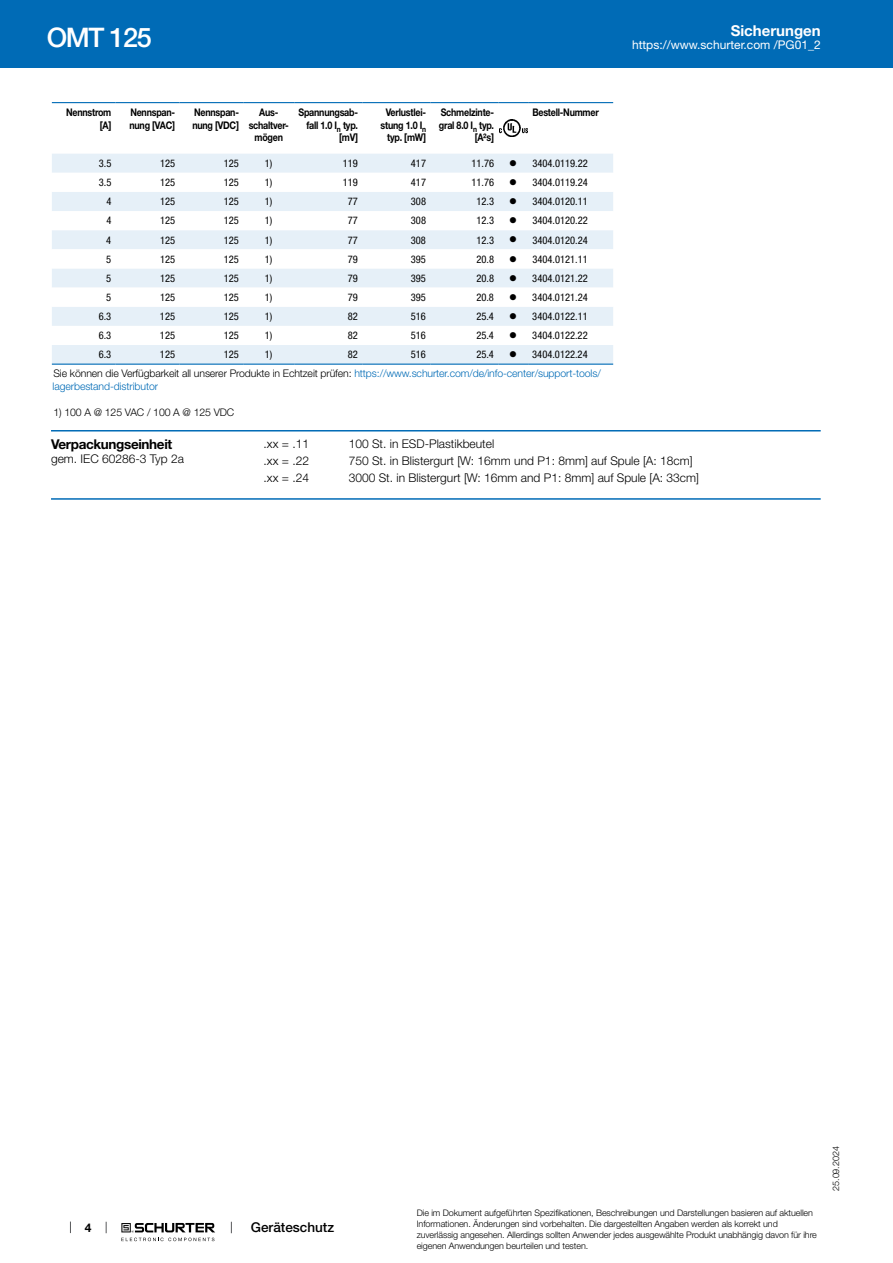
<style>
.page{position:relative;width:893px;height:1263px;background:#fff}
.page>*{position:absolute;margin:0;border:0;box-sizing:border-box;transform-origin:0 0}
.t1{font:500 27px "Helvetica Neue LT";letter-spacing:-.05em;color:#fff}
.t2{font:700 15px "Helvetica Neue LT";color:#fff}
.t3{font:700 13.5px "Helvetica Neue LT";letter-spacing:-.025em;color:#000}
.t4{font:500 13.5px "Helvetica Neue LT";color:#000}
.t5{font:300 12px "Helvetica Neue LT";color:#000}
.t6{font:12px "Helvetica Neue LT";color:#fff}
.t7{font:700 12px "Helvetica Neue LT";color:#000}
.t8{font:condensed 10.5px "Helvetica Neue LT";color:#000}
.t9{font:700 10.5px/12.6px "Helvetica Neue LT";letter-spacing:-.025em;color:#000;text-align:right;scale:.85 1}
.t10{font:300 10.5px/19px "Helvetica Neue LT";letter-spacing:-.01em;color:#000}
.t11{font:300 10.5px "Helvetica Neue LT";letter-spacing:-.01em;color:#006bb6}
.t12{font:300 9px/10.8px "Helvetica Neue LT";letter-spacing:-.01em;color:#000}
.s1{font-weight:400;font-stretch:condensed}
.s2{color:#006bb6}
</style>
<div class="page">
<svg style="left:70px;top:1221px;width:1px;height:12px"></svg>
<svg style="left:121px;top:1223px;width:94px;height:18px"></svg>
<div style="left:0;top:0;width:893px;height:68px;background:#006bb6"></div>
<svg style="left:52px;top:103px;width:561px;height:34px"></svg>
<div style="left:52px;top:154px;width:561px;height:19px;background:#e6f0f8"></div>
<svg style="left:52px;top:192px;width:561px;height:172px;fill:#e6f0f8"></svg>
<hr style="left:52px;top:102px;width:64px;height:1px;background:#006bb6">
<hr style="left:116px;top:102px;width:63px;height:1px;background:#006bb6">
<hr style="left:179px;top:102px;width:64px;height:1px;background:#006bb6">
<hr style="left:243px;top:102px;width:51px;height:1px;background:#006bb6">
<hr style="left:294px;top:102px;width:68px;height:1px;background:#006bb6">
<hr style="left:362px;top:102px;width:68px;height:1px;background:#006bb6">
<hr style="left:430px;top:102px;width:68px;height:1px;background:#006bb6">
<hr style="left:498px;top:102px;width:30px;height:1px;background:#006bb6">
<hr style="left:528px;top:102px;width:85px;height:1px;background:#006bb6">
<hr style="left:52px;top:364px;width:64px;height:1px;background:#006bb6">
<hr style="left:116px;top:364px;width:63px;height:1px;background:#006bb6">
<hr style="left:179px;top:364px;width:64px;height:1px;background:#006bb6">
<hr style="left:243px;top:364px;width:51px;height:1px;background:#006bb6">
<hr style="left:294px;top:364px;width:68px;height:1px;background:#006bb6">
<hr style="left:362px;top:364px;width:68px;height:1px;background:#006bb6">
<hr style="left:430px;top:364px;width:68px;height:1px;background:#006bb6">
<hr style="left:498px;top:364px;width:30px;height:1px;background:#006bb6">
<hr style="left:528px;top:364px;width:85px;height:1px;background:#006bb6">
<img style="left:499px;top:119px;width:28px;height:17px">
<hr style="left:51px;top:430px;width:770px;height:1px;background:#006bb6">
<hr style="left:51px;top:498px;width:770px;height:2px;background:#006bb6">
<h1 class="t1" style="left:47px;top:21px;width:106px">OMT 125</h1>
<h2 class="t2" style="left:731px;top:21px;width:92px">Sicherungen</h2>
<p class="t6" style="left:632px;top:38px;width:190px">https://www.schurter.com /PG01_2</p>
<p class="t9" style="left:66px;top:106px;width:55px">Nennstrom [A]</p>
<p class="t9" style="left:129px;top:106px;width:55px;text-align:left">Nennspan&shy;nung [VAC]</p>
<p class="t9" style="left:192px;top:106px;width:56px;text-align:left">Nennspan&shy;nung [VDC]</p>
<p class="t9" style="left:249px;top:106px;width:49px;text-align:center">Aus&shy;schaltver&shy;mögen</p>
<p class="t9" style="left:298px;top:106px;width:72px">Spannungsab&shy;fall 1.0 I<sub>n</sub> typ. [mV]</p>
<p class="t9" style="left:381px;top:106px;width:55px">Verlustlei&shy;stung 1.0 I<sub>n </sub>typ. [mW]</p>
<p class="t9" style="left:439px;top:106px;width:66px">Schmelzinte&shy;gral 8.0 I<sub>n</sub> typ. [A²s]</p>
<p class="t9" style="left:532px;top:106px;width:80px">Bestell-Nummer</p>
<p class="t8" style="left:99px;top:157px;width:14px">3.5</p>
<p class="t8" style="left:160px;top:157px;width:17px">125</p>
<p class="t8" style="left:224px;top:157px;width:17px">125</p>
<p class="t8" style="left:265px;top:157px;width:9px">1)</p>
<p class="t8" style="left:343px;top:157px;width:17px">119</p>
<p class="t8" style="left:411px;top:157px;width:17px">417</p>
<p class="t8" style="left:471px;top:157px;width:24px">11.76</p>
<p class="t8" style="left:509px;top:157px;width:80px">● 3404.0119.22</p>
<p class="t8" style="left:99px;top:176px;width:14px">3.5</p>
<p class="t8" style="left:160px;top:176px;width:17px">125</p>
<p class="t8" style="left:224px;top:176px;width:17px">125</p>
<p class="t8" style="left:265px;top:176px;width:9px">1)</p>
<p class="t8" style="left:343px;top:176px;width:17px">119</p>
<p class="t8" style="left:411px;top:176px;width:17px">417</p>
<p class="t8" style="left:471px;top:176px;width:24px">11.76</p>
<p class="t8" style="left:509px;top:176px;width:80px">● 3404.0119.24</p>
<p class="t8" style="left:106px;top:195px;width:7px">4</p>
<p class="t8" style="left:160px;top:195px;width:17px">125</p>
<p class="t8" style="left:224px;top:195px;width:17px">125</p>
<p class="t8" style="left:265px;top:195px;width:9px">1)</p>
<p class="t8" style="left:348px;top:195px;width:12px">77</p>
<p class="t8" style="left:411px;top:195px;width:17px">308</p>
<p class="t8" style="left:476px;top:195px;width:19px">12.3</p>
<p class="t8" style="left:509px;top:195px;width:80px">● 3404.0120.11</p>
<p class="t8" style="left:106px;top:215px;width:7px">4</p>
<p class="t8" style="left:160px;top:215px;width:17px">125</p>
<p class="t8" style="left:224px;top:215px;width:17px">125</p>
<p class="t8" style="left:265px;top:215px;width:9px">1)</p>
<p class="t8" style="left:348px;top:215px;width:12px">77</p>
<p class="t8" style="left:411px;top:215px;width:17px">308</p>
<p class="t8" style="left:476px;top:215px;width:19px">12.3</p>
<p class="t8" style="left:509px;top:215px;width:80px">● 3404.0120.22</p>
<p class="t8" style="left:106px;top:234px;width:7px">4</p>
<p class="t8" style="left:160px;top:234px;width:17px">125</p>
<p class="t8" style="left:224px;top:234px;width:17px">125</p>
<p class="t8" style="left:265px;top:234px;width:9px">1)</p>
<p class="t8" style="left:348px;top:234px;width:12px">77</p>
<p class="t8" style="left:411px;top:234px;width:17px">308</p>
<p class="t8" style="left:476px;top:234px;width:19px">12.3</p>
<p class="t8" style="left:509px;top:234px;width:80px">● 3404.0120.24</p>
<p class="t8" style="left:106px;top:253px;width:7px">5</p>
<p class="t8" style="left:160px;top:253px;width:17px">125</p>
<p class="t8" style="left:224px;top:253px;width:17px">125</p>
<p class="t8" style="left:265px;top:253px;width:9px">1)</p>
<p class="t8" style="left:348px;top:253px;width:12px">79</p>
<p class="t8" style="left:411px;top:253px;width:17px">395</p>
<p class="t8" style="left:476px;top:253px;width:19px">20.8</p>
<p class="t8" style="left:509px;top:253px;width:80px">● 3404.0121.11</p>
<p class="t8" style="left:106px;top:272px;width:7px">5</p>
<p class="t8" style="left:160px;top:272px;width:17px">125</p>
<p class="t8" style="left:224px;top:272px;width:17px">125</p>
<p class="t8" style="left:265px;top:272px;width:9px">1)</p>
<p class="t8" style="left:348px;top:272px;width:12px">79</p>
<p class="t8" style="left:411px;top:272px;width:17px">395</p>
<p class="t8" style="left:476px;top:272px;width:19px">20.8</p>
<p class="t8" style="left:509px;top:272px;width:80px">● 3404.0121.22</p>
<p class="t8" style="left:106px;top:291px;width:7px">5</p>
<p class="t8" style="left:160px;top:291px;width:17px">125</p>
<p class="t8" style="left:224px;top:291px;width:17px">125</p>
<p class="t8" style="left:265px;top:291px;width:9px">1)</p>
<p class="t8" style="left:348px;top:291px;width:12px">79</p>
<p class="t8" style="left:411px;top:291px;width:17px">395</p>
<p class="t8" style="left:476px;top:291px;width:19px">20.8</p>
<p class="t8" style="left:509px;top:291px;width:80px">● 3404.0121.24</p>
<p class="t8" style="left:99px;top:310px;width:14px">6.3</p>
<p class="t8" style="left:160px;top:310px;width:17px">125</p>
<p class="t8" style="left:224px;top:310px;width:17px">125</p>
<p class="t8" style="left:265px;top:310px;width:9px">1)</p>
<p class="t8" style="left:348px;top:310px;width:12px">82</p>
<p class="t8" style="left:411px;top:310px;width:17px">516</p>
<p class="t8" style="left:476px;top:310px;width:19px">25.4</p>
<p class="t8" style="left:509px;top:310px;width:80px">● 3404.0122.11</p>
<p class="t8" style="left:99px;top:329px;width:14px">6.3</p>
<p class="t8" style="left:160px;top:329px;width:17px">125</p>
<p class="t8" style="left:224px;top:329px;width:17px">125</p>
<p class="t8" style="left:265px;top:329px;width:9px">1)</p>
<p class="t8" style="left:348px;top:329px;width:12px">82</p>
<p class="t8" style="left:411px;top:329px;width:17px">516</p>
<p class="t8" style="left:476px;top:329px;width:19px">25.4</p>
<p class="t8" style="left:509px;top:329px;width:80px">● 3404.0122.22</p>
<p class="t8" style="left:99px;top:349px;width:14px">6.3</p>
<p class="t8" style="left:160px;top:349px;width:17px">125</p>
<p class="t8" style="left:224px;top:349px;width:17px">125</p>
<p class="t8" style="left:265px;top:349px;width:9px">1)</p>
<p class="t8" style="left:348px;top:349px;width:12px">82</p>
<p class="t8" style="left:411px;top:349px;width:17px">516</p>
<p class="t8" style="left:476px;top:349px;width:19px">25.4</p>
<p class="t10" style="left:53px;top:345px;width:549px;text-indent:456px">● <span class="s1">3404.0122.24<br></span>Sie können die Verfügbarkeit all unserer Produkte in Echtzeit prüfen: <span class="s2">https://www.schurter.com/de/info-center/support-tools/</span></p>
<p class="t11" style="left:53px;top:380px;width:107px">lagerbestand-distributor</p>
<p class="t10" style="left:53px;top:403px;width:182px">1) 100 A @ 125 VAC / 100 A @ 125 VDC</p>
<p class="t3" style="left:51px;top:436px;width:123px">Verpackungseinheit</p>
<p class="t5" style="left:51px;top:452px;width:134px">gem. IEC 60286-3 Typ 2a</p>
<p class="t5" style="left:264px;top:436px;width:47px">.xx = .11</p>
<p class="t5" style="left:349px;top:436px;width:147px">100 St. in ESD-Plastikbeutel</p>
<p class="t5" style="left:264px;top:453px;width:47px">.xx = .22</p>
<p class="t5" style="left:349px;top:453px;width:345px">750 St. in Blistergurt [W: 16mm und P1: 8mm] auf Spule [A: 18cm]</p>
<p class="t5" style="left:264px;top:470px;width:47px">.xx = .24</p>
<p class="t5" style="left:349px;top:470px;width:352px">3000 St. in Blistergurt [W: 16mm and P1: 8mm] auf Spule [A: 33cm]</p>
<p class="t7" style="left:85px;top:1220px;width:8px">4</p>
<p class="t4" style="left:251px;top:1219px;width:85px">Geräteschutz</p>
<p class="t12" style="left:417px;top:1207px;width:402px">Die im Dokument aufgeführten Spezifikationen, Beschreibungen und Darstellungen basieren auf aktuellen Informationen. Änderungen sind vorbehalten. Die dargestellten Angaben werden als korrekt und zuverlässig angesehen. Allerdings sollten Anwender jedes ausgewählte Produkt unabhängig davon für ihre eigenen Anwendungen beurteilen und testen.</p>
<p class="t12" style="left:830px;top:1191px;width:46px;rotate:-90deg">25.09.2024</p>
</div>
